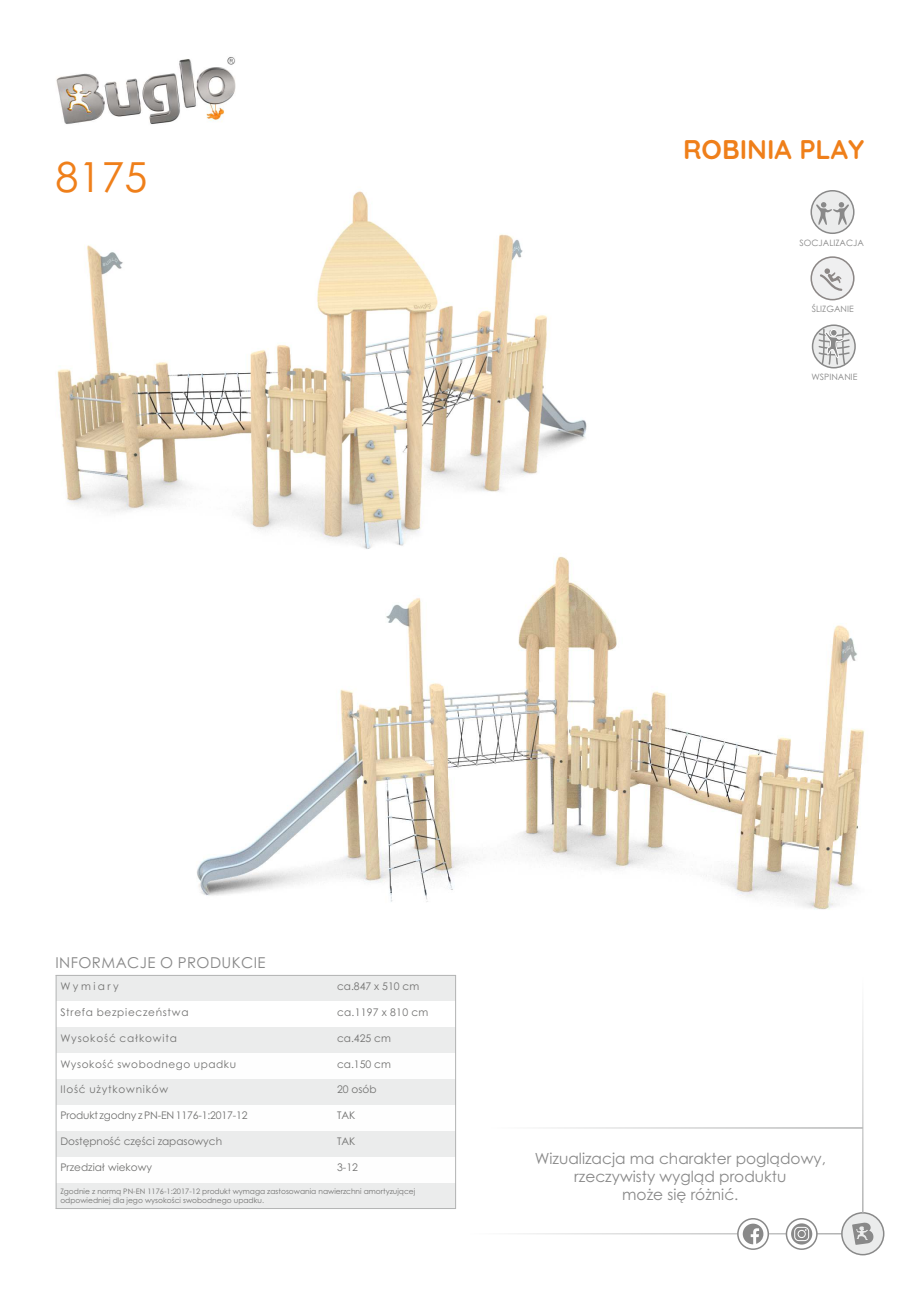
<style>
.page{position:relative;width:920px;height:1290px;background:#fff}
.page>*{position:absolute;margin:0;border:0;box-sizing:border-box;transform-origin:0 0}
.t1{font:41.4px "Century Gothic";color:#ef7f1a}
.t2{font:700 27px "Quicksand";color:#ef7f1a}
.t3{font:15.3px/18.3px "Century Gothic";color:#898989;text-align:center}
.t4{font:15px "Century Gothic";letter-spacing:.03em;color:#898989}
.t5{font:10.5px "Century Gothic";color:#727271}
.t6{font:10.5px "Century Gothic";letter-spacing:.025em;color:#727271}
.t7{font:10.5px "Century Gothic";letter-spacing:-.015em;color:#727271}
.t8{font:10.5px "Century Gothic";letter-spacing:.05em;color:#727271}
.t9{font:10.5px "Century Gothic";letter-spacing:.065em;color:#727271}
.t10{font:10.5px "Century Gothic";letter-spacing:.08em;color:#727271}
.t11{font:10.5px "Century Gothic";letter-spacing:.075em;color:#727271}
.t12{font:10.5px "Century Gothic";letter-spacing:.235em;color:#727271}
.t13{font:8.7px "Century Gothic";color:#898989}
.t14{font:7.5px/8.4px "Century Gothic";color:#727271}
</style>
<div class="page">
<img style="left:57px;top:191px;width:530px;height:328px">
<img style="left:197px;top:519px;width:668px;height:524px">
<div style="left:811px;top:257px;width:43px;height:43px;background:#efeff0;border-radius:50%"></div>
<div style="left:810px;top:256px;width:44px;height:44px;border:2px solid #8c8786;border-radius:50%"></div>
<svg style="left:820px;top:268px;width:22px;height:23px"></svg>
<svg style="left:812px;top:324px;width:44px;height:44px"></svg>
<svg style="left:817px;top:328px;width:34px;height:38px"></svg>
<div style="left:830px;top:329px;width:7px;height:7px;background:#898989;border:1px solid #fff;border-radius:50%"></div>
<hr style="left:470px;top:1233px;width:372px;height:1px;background:#b2b3b3">
<div style="left:56px;top:975px;width:277px;height:26px;background:#ebecec"></div>
<div style="left:333px;top:975px;width:123px;height:26px;background:#ebecec"></div>
<div style="left:56px;top:1027px;width:277px;height:26px;background:#ebecec"></div>
<div style="left:333px;top:1027px;width:123px;height:26px;background:#ebecec"></div>
<div style="left:56px;top:1079px;width:277px;height:26px;background:#ebecec"></div>
<div style="left:333px;top:1079px;width:123px;height:26px;background:#ebecec"></div>
<div style="left:56px;top:1131px;width:277px;height:26px;background:#ebecec"></div>
<div style="left:333px;top:1131px;width:123px;height:26px;background:#ebecec"></div>
<div style="left:56px;top:1182px;width:400px;height:26px;background:#ebecec"></div>
<hr style="left:56px;top:975px;width:1px;height:234px;background:#b2b3b3">
<hr style="left:455px;top:975px;width:1px;height:234px;background:#b2b3b3">
<hr style="left:56px;top:1208px;width:400px;height:1px;background:#b2b3b3">
<hr style="left:56px;top:975px;width:400px;height:1px;background:#b2b3b3">
<img style="left:56px;top:57px;width:180px;height:67px">
<div style="left:841px;top:1212px;width:43px;height:43px;background:#ebecec;border:2px solid #898989;border-radius:50%"></div>
<svg style="left:852px;top:1222px;width:22px;height:23px"></svg>
<svg style="left:737px;top:1218px;width:32px;height:32px"></svg>
<svg style="left:743px;top:1223px;width:20px;height:21px"></svg>
<svg style="left:786px;top:1218px;width:32px;height:32px"></svg>
<svg style="left:791px;top:1223px;width:21px;height:21px"></svg>
<svg style="left:794px;top:1227px;width:15px;height:14px"></svg>
<hr style="left:862px;top:977px;width:1px;height:236px;background:#b2b3b3">
<hr style="left:490px;top:1127px;width:373px;height:2px;background:#b2b3b3">
<svg style="left:810px;top:190px;width:44px;height:44px"></svg>
<svg style="left:816px;top:202px;width:33px;height:23px"></svg>
<h1 class="t1" style="left:56px;top:161px;width:93px">8175</h1>
<h2 class="t2" style="left:683px;top:132px;width:183px">ROBINIA PLAY</h2>
<p class="t13" style="left:799px;top:240px;width:66px">SOCJALIZACJA</p>
<p class="t13" style="left:812px;top:306px;width:43px">ŚLIZGANIE</p>
<p class="t13" style="left:811px;top:374px;width:48px">WSPINANIE</p>
<h3 class="t4" style="left:56px;top:957px;width:212px">INFORMACJE O PRODUKCIE</h3>
<h3 class="t12" style="left:60px;top:982px;width:60px">Wymiary</h3>
<h3 class="t5" style="left:337px;top:982px;width:84px">ca.847 x 510 cm</h3>
<h3 class="t9" style="left:60px;top:1008px;width:130px">Strefa bezpieczeństwa</h3>
<h3 class="t6" style="left:337px;top:1008px;width:93px">ca.1197 x 810 cm</h3>
<h3 class="t10" style="left:60px;top:1034px;width:118px">Wysokość całkowita</h3>
<h3 class="t6" style="left:337px;top:1034px;width:55px">ca.425 cm</h3>
<h3 class="t8" style="left:60px;top:1060px;width:177px">Wysokość swobodnego upadku</h3>
<h3 class="t6" style="left:337px;top:1060px;width:55px">ca.150 cm</h3>
<h3 class="t11" style="left:60px;top:1085px;width:109px">Ilość użytkowników</h3>
<h3 class="t6" style="left:337px;top:1085px;width:41px">20 osób</h3>
<h3 class="t7" style="left:60px;top:1111px;width:189px">Produkt zgodny z PN-EN 1176-1:2017-12</h3>
<h3 class="t6" style="left:337px;top:1111px;width:20px">TAK</h3>
<h3 class="t5" style="left:60px;top:1137px;width:163px">Dostępność części zapasowych</h3>
<h3 class="t6" style="left:337px;top:1137px;width:20px">TAK</h3>
<h3 class="t5" style="left:60px;top:1163px;width:93px">Przedział wiekowy</h3>
<h3 class="t6" style="left:337px;top:1163px;width:22px">3-12</h3>
<p class="t14" style="left:60px;top:1188px;width:356px">Zgodnie z normą PN-EN 1176-1:2017-12 produkt wymaga zastosowania nawierzchni amortyzującej odpowiedniej dla jego wysokości swobodnego upadku.</p>
<h3 class="t3" style="left:535px;top:1150px;width:293px">Wizualizacja ma charakter poglądowy, rzeczywisty wygląd produktu<br>może się różnić.</h3>
</div>
